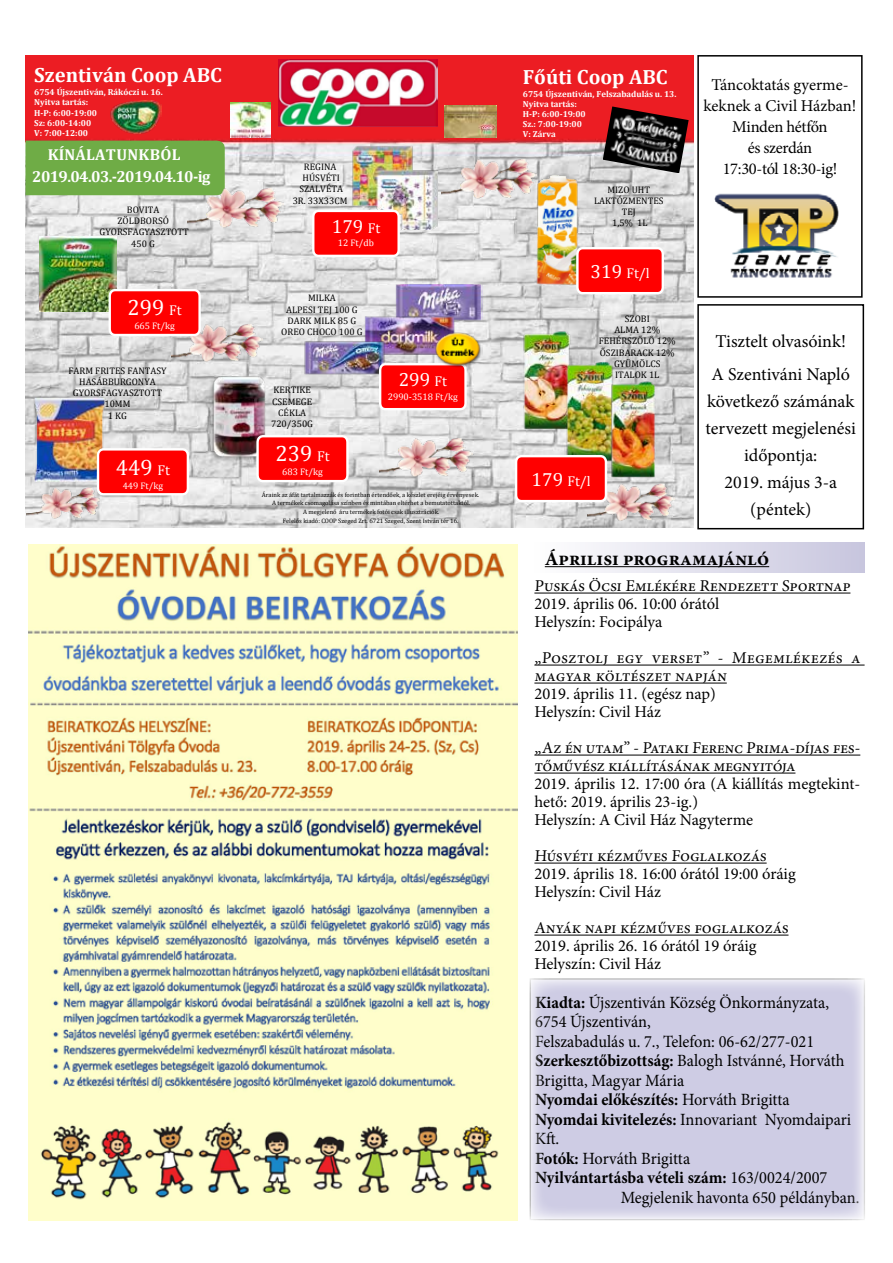
<style>
.page{position:relative;width:893px;height:1263px;background:#fff}
.page>*{position:absolute;margin:0;border:0;box-sizing:border-box;transform-origin:0 0}
.t1{font:22.2px "Cambria";color:#fff}
.t2{font:700 20.7px "Cambria";color:#fff}
.t3{font:700 19.5px "Minion Pro";color:#000}
.t4{font:19.05px "Cambria";color:#fff}
.t5{font:18px/27px "Minion Pro";color:#000}
.t6{font:17.1px "Minion Pro";color:#000;scale:.95 1}
.t7{font:700 17.1px "Minion Pro";color:#000;scale:.95 1}
.t8{font:16.5px/18px "Minion Pro";color:#000}
.t9{font:16.5px/21px "Minion Pro";letter-spacing:-.02em;color:#000;text-align:center}
.t10{font:700 15.9px/21.8px "Cambria";letter-spacing:.015em;color:#fff}
.t11{font:14.25px "Cambria";color:#fff}
.t12{font:9.6px "Cambria";color:#000}
.t13{font:9.45px/11.1px "Cambria";color:#000;text-align:center}
.t14{font:9.45px "Cambria";letter-spacing:-.005em;color:#fff}
.t15{font:700 8.7px/10.2px "Cambria";color:#fff}
.t16{font:6.3px/8.7px "Cambria";color:#000;text-align:center}
.s1{font-size:14.25px}
.s2{font-size:19.05px}
.s3{font-weight:700}
.s4{font-weight:400}
</style>
<div class="page">
<img style="left:714px;top:193px;width:125px;height:85px">
<img style="left:26px;top:56px;width:667px;height:472px">
<div style="left:26px;top:141px;width:199px;height:54px;background:#6fac46"></div>
<img style="left:500px;top:172px;width:114px;height:114px">
<img style="left:395px;top:282px;width:87px;height:40px">
<img style="left:40px;top:237px;width:76px;height:74px">
<img style="left:385px;top:314px;width:72px;height:42px">
<img style="left:301px;top:335px;width:87px;height:42px">
<img style="left:207px;top:373px;width:61px;height:90px">
<img style="left:496px;top:330px;width:76px;height:101px">
<img style="left:268px;top:160px;width:82px;height:46px">
<img style="left:83px;top:204px;width:120px;height:54px">
<img style="left:236px;top:103px;width:34px;height:34px">
<img style="left:562px;top:362px;width:52px;height:91px">
<img style="left:607px;top:380px;width:53px;height:99px">
<img style="left:350px;top:145px;width:87px;height:84px">
<img style="left:603px;top:106px;width:86px;height:67px">
<img style="left:26px;top:396px;width:87px;height:88px">
<img style="left:58px;top:365px;width:119px;height:59px">
<img style="left:188px;top:186px;width:95px;height:42px">
<img style="left:380px;top:436px;width:93px;height:41px">
<img style="left:171px;top:323px;width:91px;height:40px">
<img style="left:588px;top:483px;width:86px;height:38px">
<img style="left:442px;top:157px;width:95px;height:42px">
<img style="left:27px;top:487px;width:73px;height:32px">
<img style="left:278px;top:60px;width:159px;height:67px">
<svg style="left:107px;top:287px;width:95px;height:50px;background:#fa3332"></svg>
<img style="left:29px;top:63px;width:207px;height:74px">
<img style="left:517px;top:61px;width:169px;height:81px">
<img style="left:26px;top:145px;width:217px;height:42px">
<img style="left:577px;top:178px;width:103px;height:56px">
<img style="left:258px;top:384px;width:69px;height:45px">
<img style="left:259px;top:291px;width:126px;height:47px">
<svg style="left:378px;top:361px;width:90px;height:50px;background:#fb2d2d"></svg>
<img style="left:572px;top:313px;width:121px;height:65px">
<svg style="left:255px;top:433px;width:95px;height:50px;background:#fa3333"></svg>
<svg style="left:311px;top:208px;width:90px;height:50px;background:#fc3534"></svg>
<svg style="left:575px;top:245px;width:90px;height:51px;background:#fa3736"></svg>
<svg style="left:514px;top:453px;width:94px;height:50px;background:#f8302f"></svg>
<svg style="left:96px;top:446px;width:94px;height:51px;background:#fa3534"></svg>
<img style="left:433px;top:330px;width:49px;height:37px">
<img style="left:444px;top:106px;width:52px;height:31px">
<div style="left:530px;top:979px;width:335px;height:241px;background:#cecce4"></div>
<img style="left:28px;top:545px;width:489px;height:676px">
<div style="left:531px;top:542px;width:334px;height:31px;background:linear-gradient(to right,#fff,#c7c5de)"></div>
<hr style="left:545px;top:566px;width:224px;height:1px;background:#000">
<hr style="left:534px;top:593px;width:316px;height:1px;background:#000">
<hr style="left:534px;top:665px;width:331px;height:1px;background:#000">
<hr style="left:534px;top:683px;width:193px;height:1px;background:#000">
<hr style="left:534px;top:755px;width:326px;height:1px;background:#000">
<hr style="left:534px;top:773px;width:261px;height:1px;background:#000">
<hr style="left:534px;top:863px;width:233px;height:1px;background:#000">
<hr style="left:534px;top:935px;width:254px;height:1px;background:#000">
<div style="left:697px;top:55px;width:166px;height:243px;border:2px solid #000"></div>
<div style="left:697px;top:304px;width:167px;height:225px;border:2px solid #000"></div>
<p class="t2" style="left:34px;top:61px;width:189px">Szentiván Coop ABC</p>
<p class="t15" style="left:34px;top:87px;width:130px">6754 Újszentiván, Rákóczi u. 16.<br>Nyitva tartás:<br>H-P: 6:00-19:00<br>Sz: 6:00-14:00<br>V: 7:00-12:00</p>
<p class="t10" style="left:32px;top:143px;width:180px;text-indent:16px">KÍNÁLATUNKBÓL<br>2019.04.03.-2019.04.10-ig</p>
<p class="t13" style="left:100px;top:204px;width:91px">BOVITA<br>ZÖLDBORSÓ<br>GYORSFAGYASZTOTT<br>450 G</p>
<h1 class="t1" style="left:128px;top:295px;width:56px">299 <span class="s1">Ft</span></h1>
<p class="t14" style="left:134px;top:320px;width:42px">665 Ft/kg</p>
<p class="t13" style="left:68px;top:365px;width:100px">FARM FRITES FANTASY<br>HASÁBBURGONYA<br>GYORSFAGYASZTOTT</p>
<p class="t12" style="left:104px;top:398px;width:28px">10MM</p>
<p class="t13" style="left:108px;top:410px;width:21px">1 KG</p>
<h1 class="t1" style="left:116px;top:454px;width:56px">449 <span class="s1">Ft</span></h1>
<p class="t14" style="left:123px;top:480px;width:42px">449 Ft/kg</p>
<p class="t13" style="left:293px;top:161px;width:56px">REGINA<br>HÚSVÉTI<br>SZALVÉTA<br>3R. 33X33CM</p>
<p class="t4" style="left:332px;top:215px;width:50px">179 <span class="s1">Ft</span></p>
<p class="t14" style="left:338px;top:238px;width:38px">12 Ft/db</p>
<p class="t13" style="left:281px;top:293px;width:83px">MILKA<br>ALPESI TEJ 100 G<br>DARK MILK 85 G<br>OREO CHOCO 100 G</p>
<p class="t13" style="left:271px;top:385px;width:43px">KERTIKE<br>CSEMEGE<br>CÉKLA<br>720/350G</p>
<h1 class="t1" style="left:275px;top:441px;width:56px">239 <span class="s1">Ft</span></h1>
<p class="t14" style="left:282px;top:467px;width:42px">683 Ft/kg</p>
<p class="t4" style="left:399px;top:369px;width:50px">299 <span class="s1">Ft</span></p>
<p class="t14" style="left:388px;top:391px;width:72px">2990-3518 Ft/kg</p>
<p class="t16" style="left:262px;top:490px;width:219px">Áraink az áfát tartalmazzák és forintban értendőek, a készlet erejéig érvényesek.<br>A termékek csomagolása színben és mintában eltérhet a bemutatottaktól.<br>A megjelenő áru termékek fotói csak illusztrációk.<br>Felelős kiadó: COOP Szeged Zrt. 6721 Szeged, Szent István tér 16.</p>
<p class="t2" style="left:523px;top:62px;width:146px">Főúti Coop ABC</p>
<p class="t15" style="left:523px;top:88px;width:155px">6754 Újszentiván, Felszabadulás u. 13.<br>Nyitva tartás:<br>H-P: 6:00-19:00<br>Sz.: 7:00-19:00<br>V: Zárva</p>
<p class="t13" style="left:594px;top:184px;width:71px">MIZO UHT<br>LAKTÓZMENTES<br>TEJ<br>1,5% 1L</p>
<p class="t11" style="left:590px;top:265px;width:61px"><span class="s2">319</span> Ft/l</p>
<p class="t13" style="left:599px;top:313px;width:78px">SZOBI<br>ALMA 12%<br>FEHÉRSZŐLŐ 12%<br>ŐSZIBARACK 12%<br>GYÜMÖLCS<br>ITALOK 1L</p>
<p class="t11" style="left:532px;top:472px;width:61px"><span class="s2">179</span> Ft/l</p>
<p class="t9" style="left:703px;top:74px;width:155px">Táncoktatás gyerme&shy;keknek a Civil Házban!<br>Minden hétfőn<br>és szerdán<br>17:30-tól 18:30-ig!</p>
<p class="t5" style="left:711px;top:325px;width:140px;line-height:33px">Tisztelt olvasóink!<br>A Szentiváni Napló</p>
<p class="t5" style="left:706px;top:388px;width:152px;text-align:center">következő számának tervezett megjelenési időpontja:<br>2019. május 3-a (péntek)</p>
<p class="t3" style="left:545px;top:545px;width:226px">Áprilisi programajánló</p>
<p class="t8" style="left:534px;top:577px;width:319px">Puskás Öcsi Emlékére Rendezett Sportnap<br>2019. április 06. 10:00 órától<br>Helyszín: Focipálya</p>
<p class="t8" style="left:534px;top:649px;width:329px">„Posztolj egy verset” - Megemlékezés a magyar költészet napján<br>2019. április 11. (egész nap)<br>Helyszín: Civil Ház</p>
<p class="t8" style="left:534px;top:739px;width:329px">„Az én utam” - Pataki Ferenc Prima-díjas fes&shy;tőművész kiállításának megnyitója<br>2019. április 12. 17:00 óra (A kiállítás megtekint&shy;hető: 2019. április 23-ig.)<br>Helyszín: A Civil Ház Nagyterme</p>
<p class="t8" style="left:534px;top:847px;width:263px">Húsvéti kézműves Foglalkozás<br>2019. április 18. 16:00 órától 19:00 óráig<br>Helyszín: Civil Ház</p>
<p class="t8" style="left:534px;top:919px;width:257px">Anyák napi kézműves foglalkozás<br>2019. április 26. 16 órától 19 óráig<br>Helyszín: Civil Ház</p>
<p class="t6" style="left:535px;top:991px;width:311px"><span class="s3">Kiadta:</span> Újszentiván Község Önkormányzata,</p>
<p class="t6" style="left:535px;top:1010px;width:123px">6754 Újszentiván,</p>
<p class="t6" style="left:535px;top:1030px;width:295px">Felszabadulás u. 7., Telefon: 06-62/277-021</p>
<p class="t6" style="left:535px;top:1049px;width:327px"><span class="s3">Szerkesztőbizottság:</span> Balogh Istvánné, Horváth</p>
<p class="t6" style="left:535px;top:1069px;width:159px">Brigitta, Magyar Mária</p>
<p class="t7" style="left:535px;top:1088px;width:269px">Nyomdai előkészítés: <span class="s4">Horváth Brigitta</span></p>
<p class="t6" style="left:535px;top:1108px;width:334px"><span class="s3">Nyomdai kivitelezés:</span> Innovariant Nyomdaipari</p>
<p class="t6" style="left:535px;top:1127px;width:27px">Kft.</p>
<p class="t6" style="left:535px;top:1147px;width:165px"><span class="s3">Fotók:</span> Horváth Brigitta</p>
<p class="t7" style="left:535px;top:1166px;width:309px">Nyilvántartásba vételi szám: <span class="s4">163/0024/2007</span></p>
<p class="t6" style="left:621px;top:1186px;width:253px">Megjelenik havonta 650 példányban.</p>
</div>
